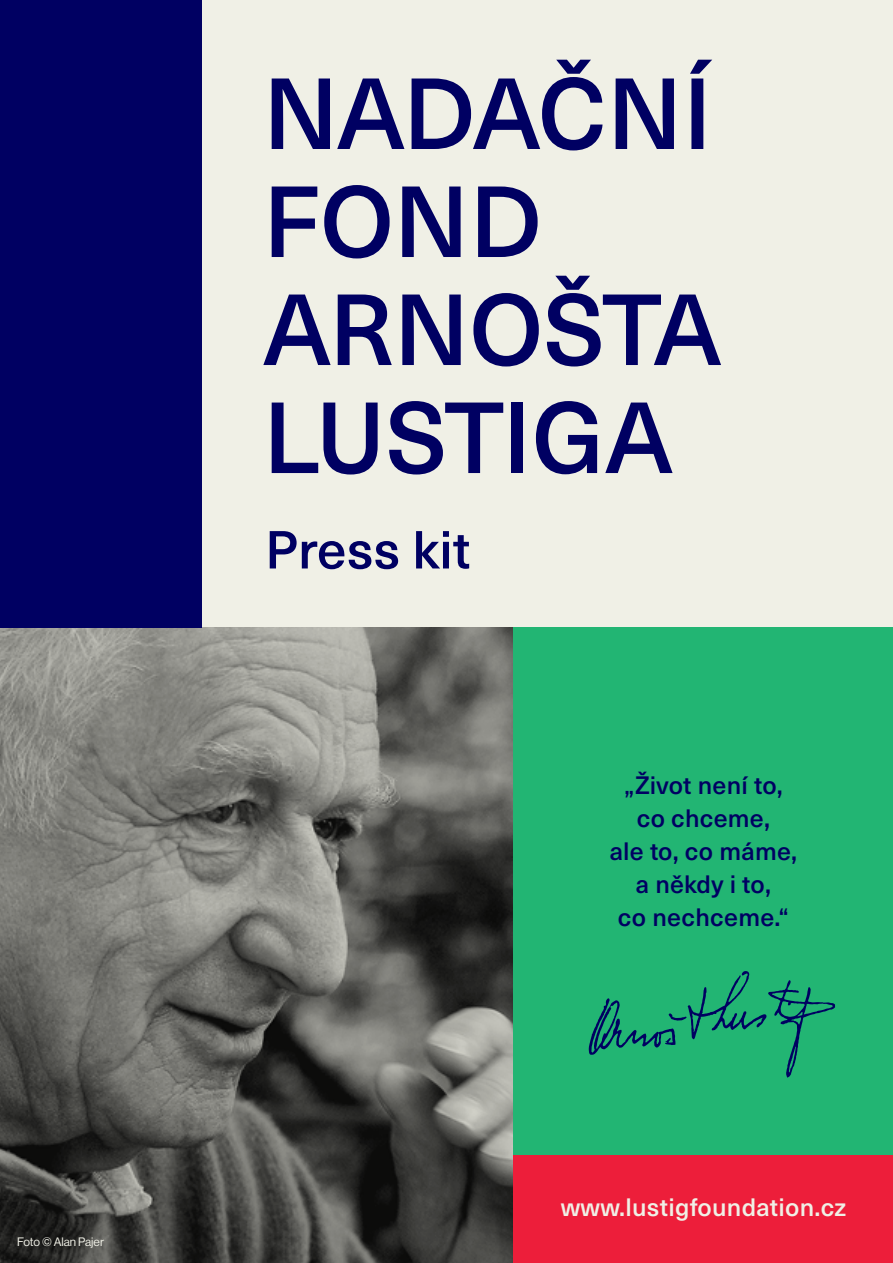
<style>
.page{position:relative;width:893px;height:1263px;background:#f0f0e6}
.page>*{position:absolute;margin:0;border:0;box-sizing:border-box;transform-origin:0 0}
.t1{font:500 99px/108px "Neue Haas Unica W1 G";color:#000062}
.t2{font:500 52.5px "Neue Haas Unica W1 G";color:#000062}
.t3{font:500 24.75px/33px "Neue Haas Unica W1 G";letter-spacing:.01em;color:#000062;text-align:center}
.t4{font:500 24.75px "Neue Haas Unica W1 G";letter-spacing:.01em;color:#f0f0e6}
.t5{font:12px "N Haas Grotesk DS Pro 55 Rg";color:#f0f0e6}
</style>
<div class="page">
<img style="left:0;top:627px;width:514px;height:636px">
<div style="left:514px;top:627px;width:379px;height:540px;background:#22b573"></div>
<div style="left:514px;top:1155px;width:379px;height:108px;background:#ed1e3a"></div>
<div style="left:0;top:0;width:201px;height:627px;background:#000062"></div>
<svg style="left:589px;top:971px;width:246px;height:107px"></svg>
<p class="t5" style="left:17px;top:1235px;width:89px">Foto © Alan Pajer</p>
<p class="t1" style="left:263px;top:54px;width:460px">NADAČNÍ<br>FOND<br>ARNOŠTA<br>LUSTIGA</p>
<p class="t2" style="left:265px;top:510px;width:207px">Press kit</p>
<p class="t3" style="left:610px;top:767px;width:189px">„Život není to, co chceme,<br>ale to, co máme, a někdy i to,<br>co nechceme.“</p>
<p class="t4" style="left:561px;top:1188px;width:287px">www.lustigfoundation.cz</p>
</div>
